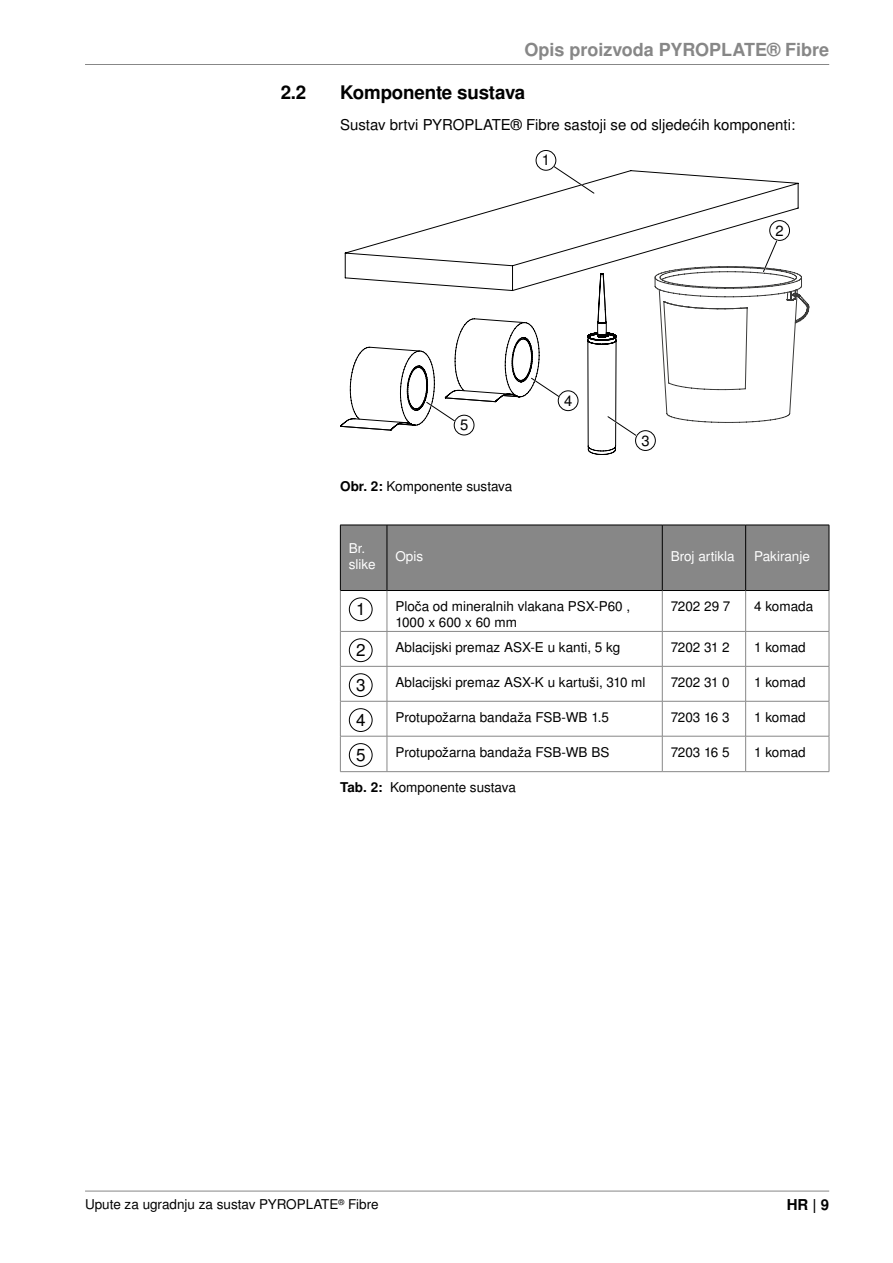
<style>
.page{position:relative;width:893px;height:1263px;background:#fff}
.page>*{position:absolute;margin:0;border:0;box-sizing:border-box;transform-origin:0 0}
.t1{font:700 18.75px "Nimbus San LOT";letter-spacing:-.01em;color:#000}
.t2{font:700 18px "Nimbus San LOT";color:#878787}
.t3{font:17.1px "Nimbus San LOT";color:#000}
.t4{font:15px "Nimbus San LOT";color:#000}
.t5{font:700 15px "Nimbus San LOT";color:#000}
.t6{font:14.85px "Nimbus San LOT";color:#000}
.t7{font:13.5px/16.2px "Nimbus San LOT";color:#000}
.t8{font:13.5px/16.2px "Nimbus San LOT";color:#fff}
.s1{font-weight:700}
</style>
<div class="page">
<hr style="left:85px;top:64px;width:744px;height:1px;background:#878787">
<hr style="left:85px;top:1191px;width:744px;height:1px;background:#878787">
<div style="left:635px;top:430px;width:21px;height:21px;border:1px solid #000;border-radius:50%"></div>
<svg style="left:638px;top:170px;width:161px;height:266px"></svg>
<div style="left:536px;top:150px;width:20px;height:21px;border:1px solid #000;border-radius:50%"></div>
<svg style="left:654px;top:239px;width:155px;height:184px"></svg>
<svg style="left:638px;top:240px;width:140px;height:186px"></svg>
<svg style="left:340px;top:164px;width:298px;height:291px"></svg>
<div style="left:341px;top:526px;width:488px;height:64px;background:#878787"></div>
<hr style="left:340px;top:525px;width:47px;height:1px;background:#000">
<hr style="left:340px;top:525px;width:1px;height:65px;background:#000">
<hr style="left:387px;top:525px;width:275px;height:1px;background:#000">
<hr style="left:387px;top:525px;width:1px;height:65px;background:#000">
<hr style="left:662px;top:525px;width:84px;height:1px;background:#000">
<hr style="left:662px;top:525px;width:1px;height:65px;background:#000">
<hr style="left:746px;top:525px;width:83px;height:1px;background:#000">
<hr style="left:745px;top:525px;width:1px;height:65px;background:#000">
<hr style="left:829px;top:525px;width:1px;height:65px;background:#000">
<hr style="left:340px;top:590px;width:47px;height:1px;background:#000">
<hr style="left:387px;top:590px;width:275px;height:1px;background:#000">
<hr style="left:662px;top:590px;width:84px;height:1px;background:#000">
<hr style="left:746px;top:590px;width:83px;height:1px;background:#000">
<hr style="left:340px;top:591px;width:1px;height:40px;background:#878787">
<hr style="left:387px;top:591px;width:1px;height:40px;background:#878787">
<hr style="left:829px;top:591px;width:1px;height:40px;background:#878787">
<hr style="left:340px;top:632px;width:1px;height:34px;background:#878787">
<hr style="left:829px;top:632px;width:1px;height:34px;background:#878787">
<hr style="left:340px;top:666px;width:1px;height:35px;background:#878787">
<hr style="left:829px;top:666px;width:1px;height:35px;background:#878787">
<hr style="left:340px;top:701px;width:47px;height:1px;background:#878787">
<hr style="left:340px;top:701px;width:1px;height:35px;background:#878787">
<hr style="left:387px;top:701px;width:275px;height:1px;background:#878787">
<hr style="left:662px;top:701px;width:84px;height:1px;background:#878787">
<hr style="left:746px;top:701px;width:83px;height:1px;background:#878787">
<hr style="left:829px;top:701px;width:1px;height:35px;background:#878787">
<hr style="left:340px;top:736px;width:47px;height:1px;background:#878787">
<hr style="left:340px;top:736px;width:1px;height:35px;background:#878787">
<hr style="left:387px;top:736px;width:275px;height:1px;background:#878787">
<hr style="left:662px;top:736px;width:84px;height:1px;background:#878787">
<hr style="left:746px;top:736px;width:83px;height:1px;background:#878787">
<hr style="left:829px;top:736px;width:1px;height:35px;background:#878787">
<hr style="left:340px;top:771px;width:47px;height:1px;background:#878787">
<hr style="left:387px;top:771px;width:275px;height:1px;background:#878787">
<hr style="left:662px;top:771px;width:84px;height:1px;background:#878787">
<hr style="left:746px;top:771px;width:83px;height:1px;background:#878787">
<hr style="left:662px;top:591px;width:1px;height:40px;background:#878787">
<hr style="left:745px;top:591px;width:1px;height:40px;background:#878787">
<hr style="left:340px;top:631px;width:47px;height:1px;background:#878787">
<hr style="left:387px;top:631px;width:275px;height:1px;background:#878787">
<hr style="left:387px;top:632px;width:1px;height:34px;background:#878787">
<hr style="left:662px;top:631px;width:84px;height:1px;background:#878787">
<hr style="left:662px;top:632px;width:1px;height:34px;background:#878787">
<hr style="left:746px;top:631px;width:83px;height:1px;background:#878787">
<hr style="left:745px;top:632px;width:1px;height:34px;background:#878787">
<hr style="left:340px;top:666px;width:47px;height:1px;background:#878787">
<hr style="left:387px;top:666px;width:275px;height:1px;background:#878787">
<hr style="left:387px;top:666px;width:1px;height:35px;background:#878787">
<hr style="left:387px;top:701px;width:1px;height:35px;background:#878787">
<hr style="left:387px;top:736px;width:1px;height:35px;background:#878787">
<hr style="left:662px;top:666px;width:84px;height:1px;background:#878787">
<hr style="left:662px;top:666px;width:1px;height:35px;background:#878787">
<hr style="left:662px;top:701px;width:1px;height:35px;background:#878787">
<hr style="left:662px;top:736px;width:1px;height:35px;background:#878787">
<hr style="left:746px;top:666px;width:83px;height:1px;background:#878787">
<hr style="left:745px;top:666px;width:1px;height:35px;background:#878787">
<hr style="left:745px;top:701px;width:1px;height:35px;background:#878787">
<hr style="left:745px;top:736px;width:1px;height:35px;background:#878787">
<div style="left:349px;top:597px;width:24px;height:24px;border:1px solid #000;border-radius:50%"></div>
<div style="left:349px;top:638px;width:24px;height:24px;border:1px solid #000;border-radius:50%"></div>
<div style="left:349px;top:673px;width:24px;height:24px;border:1px solid #000;border-radius:50%"></div>
<div style="left:349px;top:708px;width:24px;height:24px;border:1px solid #000;border-radius:50%"></div>
<div style="left:349px;top:743px;width:24px;height:24px;border:1px solid #000;border-radius:50%"></div>
<h2 class="t2" style="left:524px;top:39px;width:306px">Opis proizvoda PYROPLATE® Fibre</h2>
<h1 class="t1" style="left:281px;top:81px;width:27px">2.2</h1>
<h1 class="t1" style="left:340px;top:81px;width:187px">Komponente sustava</h1>
<p class="t4" style="left:340px;top:115px;width:457px">Sustav brtvi PYROPLATE® Fibre sastoji se od sljedećih komponenti:</p>
<p class="t6" style="left:542px;top:151px;width:10px">1</p>
<p class="t6" style="left:460px;top:416px;width:10px">5</p>
<p class="t7" style="left:340px;top:478px;width:174px"><span class="s1">Obr. 2:</span> Komponente sustava</p>
<p class="t6" style="left:564px;top:392px;width:10px">4</p>
<p class="t6" style="left:641px;top:431px;width:10px">3</p>
<p class="t6" style="left:775px;top:221px;width:10px">2</p>
<p class="t8" style="left:349px;top:540px;width:28px">Br. slike</p>
<p class="t8" style="left:395px;top:548px;width:29px">Opis</p>
<p class="t8" style="left:671px;top:548px;width:65px">Broj artikla</p>
<p class="t8" style="left:754px;top:548px;width:57px">Pakiranje</p>
<p class="t3" style="left:356px;top:599px;width:11px">1</p>
<p class="t7" style="left:395px;top:598px;width:236px">Ploča od mineralnih vlakana PSX-P60 ,<br>1000 x 600 x 60 mm</p>
<p class="t7" style="left:671px;top:598px;width:61px">7202 29 7</p>
<p class="t7" style="left:754px;top:598px;width:61px">4 komada</p>
<p class="t3" style="left:356px;top:640px;width:11px">2</p>
<p class="t7" style="left:395px;top:639px;width:226px">Ablacijski premaz ASX-E u kanti, 5 kg</p>
<p class="t7" style="left:671px;top:639px;width:60px">7202 31 2</p>
<p class="t7" style="left:754px;top:639px;width:53px">1 komad</p>
<p class="t3" style="left:356px;top:675px;width:11px">3</p>
<p class="t7" style="left:395px;top:674px;width:252px">Ablacijski premaz ASX-K u kartuši, 310 ml</p>
<p class="t7" style="left:671px;top:674px;width:60px">7202 31 0</p>
<p class="t7" style="left:754px;top:674px;width:53px">1 komad</p>
<p class="t3" style="left:356px;top:710px;width:11px">4</p>
<p class="t7" style="left:395px;top:709px;width:215px">Protupožarna bandaža FSB-WB 1.5</p>
<p class="t7" style="left:671px;top:709px;width:60px">7203 16 3</p>
<p class="t7" style="left:754px;top:709px;width:53px">1 komad</p>
<p class="t3" style="left:356px;top:744px;width:11px">5</p>
<p class="t7" style="left:395px;top:744px;width:215px">Protupožarna bandaža FSB-WB BS</p>
<p class="t7" style="left:671px;top:744px;width:60px">7203 16 5</p>
<p class="t7" style="left:754px;top:744px;width:53px">1 komad</p>
<p class="t7" style="left:340px;top:780px;width:177px"><span class="s1">Tab. 2:</span> Komponente sustava</p>
<p class="t7" style="left:85px;top:1197px;width:295px">Upute za ugradnju za sustav PYROPLATE<sup>®</sup> Fibre</p>
<p class="t5" style="left:787px;top:1196px;width:44px">HR | 9</p>
</div>
